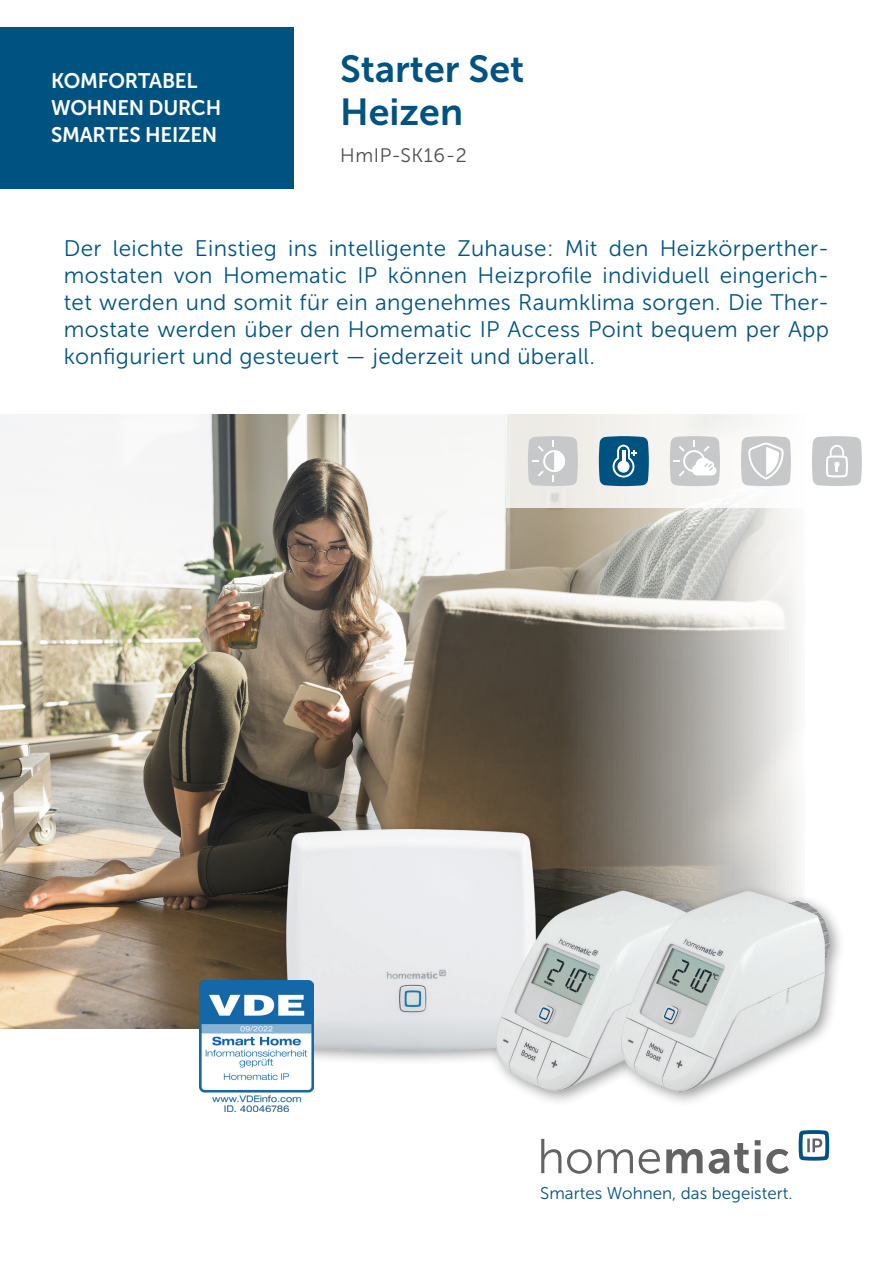
<style>
.page{position:relative;width:893px;height:1263px;background:#fff}
.page>*{position:absolute;margin:0;border:0;box-sizing:border-box;transform-origin:0 0}
.Headline{font:37.5px "Museo Sans 700";color:#005381}
.Fließtext_Deckblatt{font:22.5px/27px "Museo Sans 300";letter-spacing:.015em;color:#005381;text-align:justify}
.Kastentext{font:21px/27px "Museo Sans 700";letter-spacing:-.01em;color:#fff}
.Subheadline{font:19.5px "Museo Sans 300";letter-spacing:.03em;color:#4b4c4d}
.t1{font:16.95px "Museo Sans 300";color:#005381}
</style>
<div class="page">
<img style="left:0;top:415px;width:798px;height:614px">
<svg style="left:506px;top:414px;width:292px;height:93px;fill:#f4f3f0"></svg>
<div style="left:0;top:27px;width:294px;height:162px;background:#005381"></div>
<div style="left:279px;top:822px;width:566px;height:285px;background:#231f20;opacity:.45"></div>
<img style="left:286px;top:830px;width:543px;height:261px">
<svg style="left:541px;top:1139px;width:248px;height:35px"></svg>
<svg style="left:799px;top:1130px;width:30px;height:31px"></svg>
<svg style="left:528px;top:436px;width:50px;height:50px;background:#d0d0d2"></svg>
<svg style="left:599px;top:436px;width:50px;height:50px;background:#2d7197"></svg>
<svg style="left:741px;top:436px;width:50px;height:50px"></svg>
<svg style="left:670px;top:436px;width:50px;height:50px"></svg>
<svg style="left:812px;top:436px;width:50px;height:50px;background:#cfcfd1"></svg>
<img style="left:200px;top:980px;width:113px;height:132px">
<p class="Kastentext" style="left:51px;top:67px;width:172px">KOMFORTABEL<br>WOHNEN DURCH<br>SMARTES HEIZEN</p>
<p class="Headline" style="left:340px;top:48px;width:186px">Starter Set</p>
<p class="Headline" style="left:340px;top:91px;width:124px">Heizen</p>
<p class="Subheadline" style="left:340px;top:145px;width:128px">HmIP-SK16-2</p>
<p class="Fließtext_Deckblatt" style="left:64px;top:235px;width:767px">Der leichte Einstieg ins intelligente Zuhause: Mit den Heizkörperther&shy;mostaten von Homematic IP können Heizprofile individuell eingerich&shy;tet werden und somit für ein angenehmes Raumklima sorgen. Die Ther&shy;mostate werden über den Homematic IP Access Point bequem per App konfiguriert und gesteuert — jederzeit und überall.</p>
<p class="t1" style="left:540px;top:1184px;width:254px">Smartes Wohnen, das begeistert.</p>
</div>
